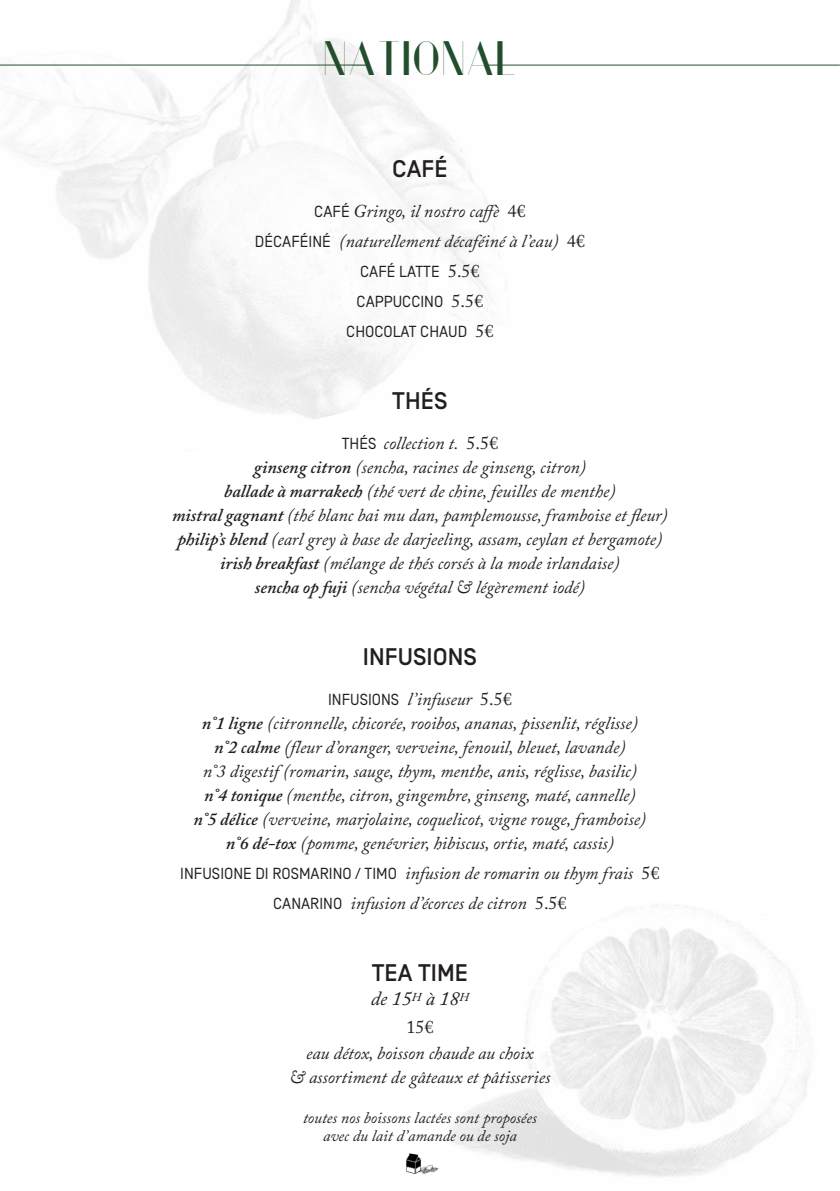
<style>
.page{position:relative;width:840px;height:1191px;background:#fff}
.page>*{position:absolute;margin:0;border:0;box-sizing:border-box;transform-origin:0 0}
.t1{font:700 46px "Vanity";letter-spacing:.05em;color:#234e2e}
.t2{font:500 24px "Simplon";color:#231f20}
.t3{font:italic 20px "Adobe Caslon Pro";color:#231f20}
.t4{font:italic 18px "Adobe Caslon Pro";color:#231f20}
.t5{font:18px "Adobe Caslon Pro";color:#231f20}
.t6{font:italic 16px "Adobe Caslon Pro";color:#231f20}
.t7{font:16px "Simplon";color:#231f20}
.s1{font-family:"Simplon";font-style:normal;font-size:16px}
.s2{font-style:normal}
.s3{font-family:"Adobe Caslon Pro";font-size:18px}
.s4{font-weight:600}
</style>
<div class="page">
<img style="left:450px;top:905px;width:360px;height:272px">
<img style="left:406px;top:1153px;width:15px;height:21px">
<img style="left:418px;top:1162px;width:21px;height:13px">
<hr style="left:486px;top:65px;width:353px;height:1px;background:#234e2e">
<hr style="left:0;top:65px;width:368px;height:1px;background:#234e2e">
<p class="t1" style="left:323px;top:34px;width:194px">NATIONAL</p>
<p class="t2" style="left:392px;top:155px;width:57px">CAFÉ</p>
<p class="t4" style="left:314px;top:200px;width:213px"><span class="s1">CAFÉ</span> Gringo, il nostro caffè <span class="s2">4€</span></p>
<p class="t4" style="left:255px;top:230px;width:331px"><span class="s1">DÉCAFÉINÉ</span> (naturellement décaféiné à l’eau) <span class="s2">4€</span></p>
<p class="t7" style="left:360px;top:262px;width:121px">CAFÉ LATTE <span class="s3">5.5€</span></p>
<p class="t7" style="left:356px;top:292px;width:128px">CAPPUCCINO <span class="s3">5.5€</span></p>
<p class="t7" style="left:346px;top:322px;width:149px">CHOCOLAT CHAUD <span class="s3">5€</span></p>
<p class="t2" style="left:392px;top:387px;width:57px">THÉS</p>
<p class="t4" style="left:341px;top:432px;width:158px"><span class="s1">THÉS</span> collection t. <span class="s2">5.5€</span></p>
<p class="t4" style="left:254px;top:456px;width:333px"><span class="s4">ginseng citron</span> (sencha, racines de ginseng, citron)</p>
<p class="t4" style="left:224px;top:480px;width:392px"><span class="s4">ballade à marrakech</span> (thé vert de chine, feuilles de menthe)</p>
<p class="t4" style="left:172px;top:504px;width:497px"><span class="s4">mistral gagnant</span> (thé blanc bai mu dan, pamplemousse, framboise et fleur)</p>
<p class="t4" style="left:177px;top:528px;width:486px"><span class="s4">philip’s blend</span> (earl grey à base de darjeeling, assam, ceylan et bergamote)</p>
<p class="t4" style="left:220px;top:552px;width:401px"><span class="s4">irish breakfast</span> (mélange de thés corsés à la mode irlandaise)</p>
<p class="t4" style="left:254px;top:576px;width:332px"><span class="s4">sencha op fuji</span> (sencha végétal &amp; légèrement iodé)</p>
<p class="t2" style="left:363px;top:643px;width:115px">INFUSIONS</p>
<p class="t4" style="left:328px;top:688px;width:185px"><span class="s1">INFUSIONS</span> l’infuseur <span class="s2">5.5€</span></p>
<p class="t4" style="left:202px;top:712px;width:437px"><span class="s4">n°1 ligne</span> (citronnelle, chicorée, rooibos, ananas, pissenlit, réglisse)</p>
<p class="t4" style="left:214px;top:736px;width:412px"><span class="s4">n°2 calme</span> (fleur d’oranger, verveine, fenouil, bleuet, lavande)</p>
<p class="t4" style="left:203px;top:760px;width:435px">n°3 digestif (romarin, sauge, thym, menthe, anis, réglisse, basilic)</p>
<p class="t4" style="left:204px;top:784px;width:433px"><span class="s4">n°4 tonique</span> (menthe, citron, gingembre, ginseng, maté, cannelle)</p>
<p class="t4" style="left:193px;top:808px;width:454px"><span class="s4">n°5 délice</span> (verveine, marjolaine, coquelicot, vigne rouge, framboise)</p>
<p class="t4" style="left:226px;top:832px;width:389px"><span class="s4">n°6 dé-tox</span> (pomme, genévrier, hibiscus, ortie, maté, cassis)</p>
<p class="t4" style="left:180px;top:862px;width:480px"><span class="s1">INFUSIONE DI ROSMARINO / TIMO</span> infusion de romarin ou thym frais <span class="s2">5€</span></p>
<p class="t4" style="left:273px;top:892px;width:295px"><span class="s1">CANARINO</span> infusion d’écorces de citron <span class="s2">5.5€</span></p>
<p class="t2" style="left:371px;top:959px;width:98px">TEA TIME</p>
<p class="t3" style="left:370px;top:986px;width:100px">de 15<sup>H</sup> à 18<sup>H</sup></p>
<p class="t5" style="left:406px;top:1016px;width:28px">15€</p>
<p class="t4" style="left:306px;top:1042px;width:229px">eau détox, boisson chaude au choix</p>
<p class="t4" style="left:289px;top:1066px;width:262px">&amp; assortiment de gâteaux et pâtisseries</p>
<p class="t6" style="left:303px;top:1108px;width:235px">toutes nos boissons lactées sont proposées</p>
<p class="t6" style="left:323px;top:1126px;width:195px">avec du lait d’amande ou de soja</p>
</div>
